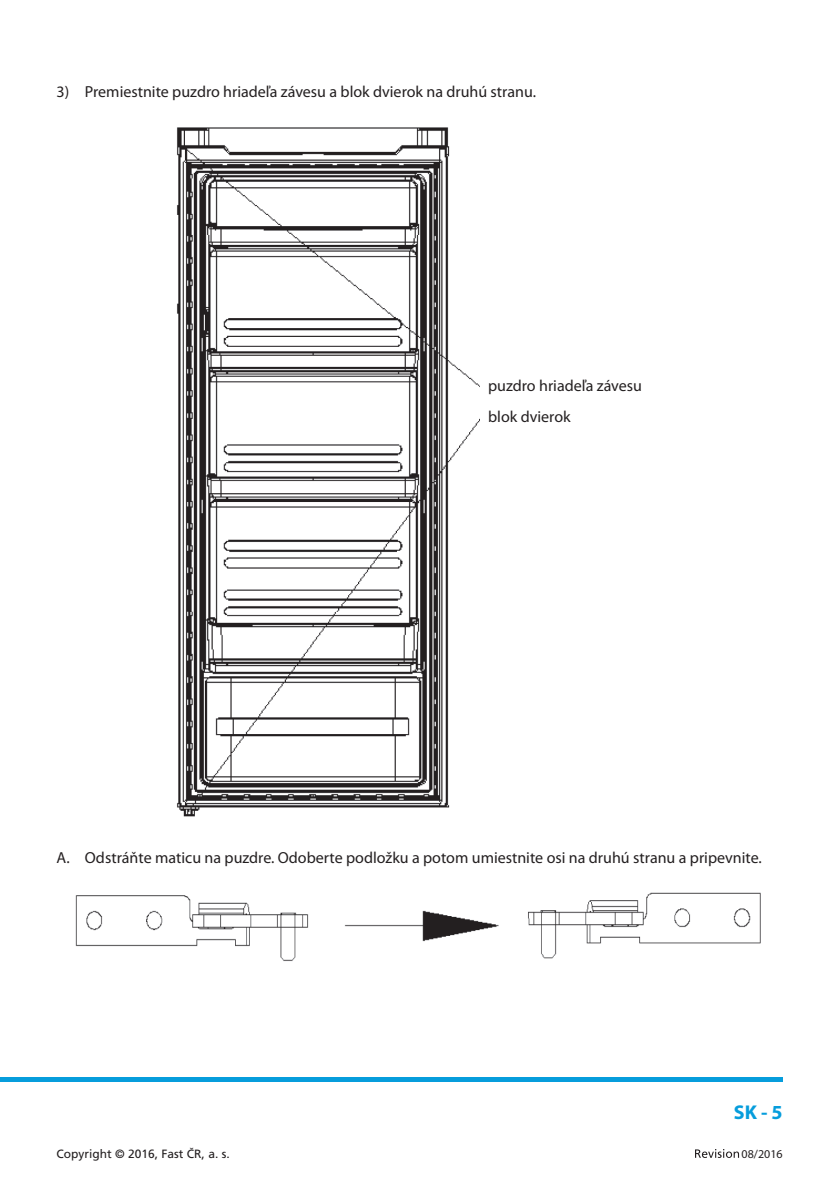
<style>
.page{position:relative;width:837px;height:1190px;background:#fff}
.page>*{position:absolute;margin:0;border:0;box-sizing:border-box;transform-origin:0 0}
.t1{font:700 20px "Myriad Pro";color:#069ddc}
.t2{font:16px/30.6px "Myriad Pro";color:#231f20}
.t3{font:12px "Frutiger CE";color:#231f20}
.t4{font:12px "Myriad Pro";color:#231f20}
</style>
<div class="page">
<hr style="left:0;top:1077px;width:782px;height:4px;background:#069ddc">
<svg style="left:695px;top:1149px;width:44px;height:9px"></svg>
<img style="left:177px;top:127px;width:302px;height:690px">
<img style="left:75px;top:892px;width:686px;height:69px">
<p class="t2" style="left:57px;top:78px;width:481px">3) Premiestnite puzdro hriadeľa závesu a blok dvierok na druhú stranu.</p>
<p class="t2" style="left:488px;top:372px;width:155px">puzdro hriadeľa závesu blok dvierok</p>
<p class="t2" style="left:57px;top:844px;width:706px">A. Odstráňte maticu na puzdre. Odoberte podložku a potom umiestnite osi na druhú stranu a pripevnite.</p>
<p class="t1" style="left:734px;top:1104px;width:50px">SK - 5</p>
<p class="t3" style="left:57px;top:1149px;width:174px">Copyright © 2016, Fast ČR, a. s.</p>
<p class="t4" style="left:741px;top:1149px;width:43px">08/2016</p>
</div>
